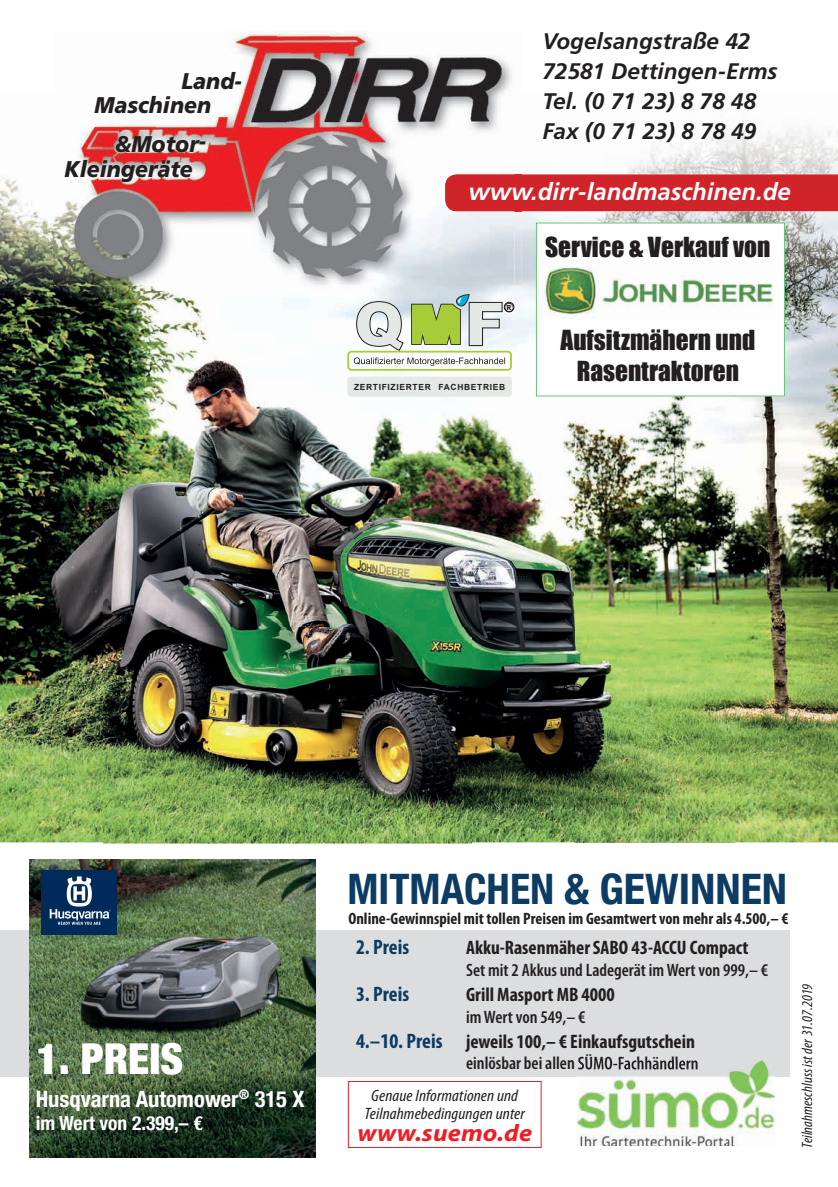
<style>
.page{position:relative;width:838px;height:1187px;background:#fff}
.page>*{position:absolute;margin:0;border:0;box-sizing:border-box;transform-origin:0 0}
.t1{font:900 condensed 42.6px "Helvetica Neue";color:#fff}
.t2{font:700 condensed 42px "Helvetica Neue";color:#0c3b63}
.t3{font:25.35px/30.9px "Impact";color:#231f20;text-align:center}
.t4{font:italic 700 24px "Frutiger";color:#fff}
.t5{font:italic 700 24px "Myriad Pro";letter-spacing:.005em;color:#ee1d23;scale:1.09 1}
.t6{font:italic 900 22.65px/24.5px "Frutiger";color:#231f20;scale:.93 1}
.t7{font:italic 700 22.5px/30px "Frutiger";color:#231f20}
.t8{font:700 condensed 22.5px "Helvetica Neue";color:#fff}
.t9{font:700 condensed 21px "Myriad Pro";color:#0c3b63}
.t10{font:700 condensed 19.5px "Myriad Pro";color:#231f20}
.t11{font:700 condensed 19.5px "Helvetica Neue";color:#fff}
.t12{font:600 condensed 18px "Myriad Pro";color:#231f20}
.t13{font:700 condensed 16.5px "Myriad Pro";color:#231f20}
.t14{font:italic condensed 16.5px/18px "Myriad Pro";letter-spacing:.005em;color:#231f20;text-align:center;scale:1.09 1}
.t15{font:italic condensed 15px "Myriad Pro";letter-spacing:.005em;color:#231f20}
.t16{font:900 12.6px "Arial";color:#231f20}
.t17{font:700 8.4px "Arial";letter-spacing:.08em;color:#231f20}
.s1{font-size:21px;color:#0c3b63}
</style>
<div class="page">
<img style="left:0;top:177px;width:104px;height:665px">
<img style="left:522px;top:125px;width:316px;height:127px">
<img style="left:104px;top:290px;width:368px;height:553px">
<img style="left:471px;top:252px;width:105px;height:590px">
<img style="left:734px;top:252px;width:104px;height:590px">
<img style="left:576px;top:396px;width:158px;height:446px">
<div style="left:522px;top:174px;width:316px;height:37px;background:#d1232a"></div>
<img style="left:69px;top:285px;width:445px;height:5px">
<img style="left:54px;top:31px;width:468px;height:254px">
<div style="left:445px;top:174px;width:77px;height:37px;background:#d1232a"></div>
<svg style="left:536px;top:223px;width:248px;height:173px"></svg>
<img style="left:538px;top:229px;width:239px;height:160px">
<img style="left:542px;top:262px;width:233px;height:57px">
<div style="left:0;top:930px;width:790px;height:146px;background:#dcdddf"></div>
<img style="left:30px;top:859px;width:285px;height:298px">
<div style="left:348px;top:1081px;width:193px;height:66px;border:1px solid #ee1d23"></div>
<div style="left:41px;top:870px;width:75px;height:64px;background:#002a59"></div>
<svg style="left:50px;top:876px;width:61px;height:48px"></svg>
<img style="left:578px;top:1060px;width:196px;height:85px">
<img style="left:578px;top:1060px;width:119px;height:9px">
<svg style="left:411px;top:294px;width:92px;height:52px"></svg>
<svg style="left:356px;top:301px;width:48px;height:50px"></svg>
<div style="left:347px;top:351px;width:165px;height:20px;border:2px solid #a6ce39;border-radius:3px"></div>
<svg style="left:354px;top:357px;width:151px;height:9px"></svg>
<div style="left:504px;top:302px;width:10px;height:10px;border:1px solid #231f20;border-radius:50%"></div>
<div style="left:348px;top:377px;width:163px;height:19px;background:#e4e9e6;border-radius:3px"></div>
<div style="left:347px;top:376px;width:165px;height:20px;border:2px solid #e4e9e6;border-radius:3px"></div>
<p class="t6" style="left:95px;top:68px;width:160px;text-indent:87px">Land-<br>Maschinen</p>
<p class="t6" style="left:64px;top:132px;width:154px;text-indent:51px">&amp;Motor-<br>Kleingeräte</p>
<p class="t7" style="left:542px;top:26px;width:237px">Vogelsangstraße 42<br>72581 Dettingen-Erms<br>Tel. (0 71 23) 8 78 48<br>Fax (0 71 23) 8 78 49</p>
<p class="t4" style="left:468px;top:177px;width:324px">www.dirr-landmaschinen.de</p>
<p class="t16" style="left:504px;top:298px;width:12px">®</p>
<p class="t17" style="left:354px;top:381px;width:153px">ZERTIFIZIERTER FACHBETRIEB</p>
<p class="t3" style="left:545px;top:231px;width:227px">Service &amp; Verkauf von</p>
<p class="t3" style="left:560px;top:324px;width:196px">Aufsitzmähern und<br>Rasentraktoren</p>
<h1 class="t1" style="left:37px;top:1023px;width:148px">1. PREIS</h1>
<p class="t8" style="left:36px;top:1079px;width:270px">Husqvarna Automower<sup>®</sup> 315 X</p>
<p class="t11" style="left:36px;top:1106px;width:168px">im Wert von 2.399,– €</p>
<h2 class="t2" style="left:347px;top:854px;width:441px">MITMACHEN &amp; GEWINNEN</h2>
<p class="t13" style="left:348px;top:908px;width:441px">Online-Gewinnspiel mit tollen Preisen im Gesamtwert von mehr als 4.500,– €</p>
<p class="t9" style="left:356px;top:933px;width:55px">2. Preis</p>
<p class="t10" style="left:466px;top:935px;width:284px">Akku-RasenmäherSABO 43-ACCU Compact</p>
<p class="t12" style="left:466px;top:958px;width:304px">Set mit 2 Akkus und Ladegerät im Wert von 999,– €</p>
<p class="t9" style="left:356px;top:980px;width:55px">3. Preis</p>
<p class="t10" style="left:466px;top:982px;width:150px">Grill Masport MB 4000</p>
<p class="t12" style="left:466px;top:1005px;width:121px">im Wert von 549,– €</p>
<p class="t10" style="left:356px;top:1028px;width:340px"><span class="s1">4.–10. Preis</span> jeweils 100,– € Einkaufsgutschein</p>
<p class="t12" style="left:466px;top:1052px;width:234px">einlösbar bei allen SÜMO-Fachhändlern</p>
<p class="t14" style="left:364px;top:1085px;width:149px">Genaue Informationen und<br>Teilnahmebedingungen unter</p>
<p class="t5" style="left:357px;top:1116px;width:162px">www.suemo.de</p>
<p class="t15" style="left:798px;top:1147px;width:166px;rotate:-90deg">Teilnahmeschluss ist der 31.07.2019</p>
</div>
